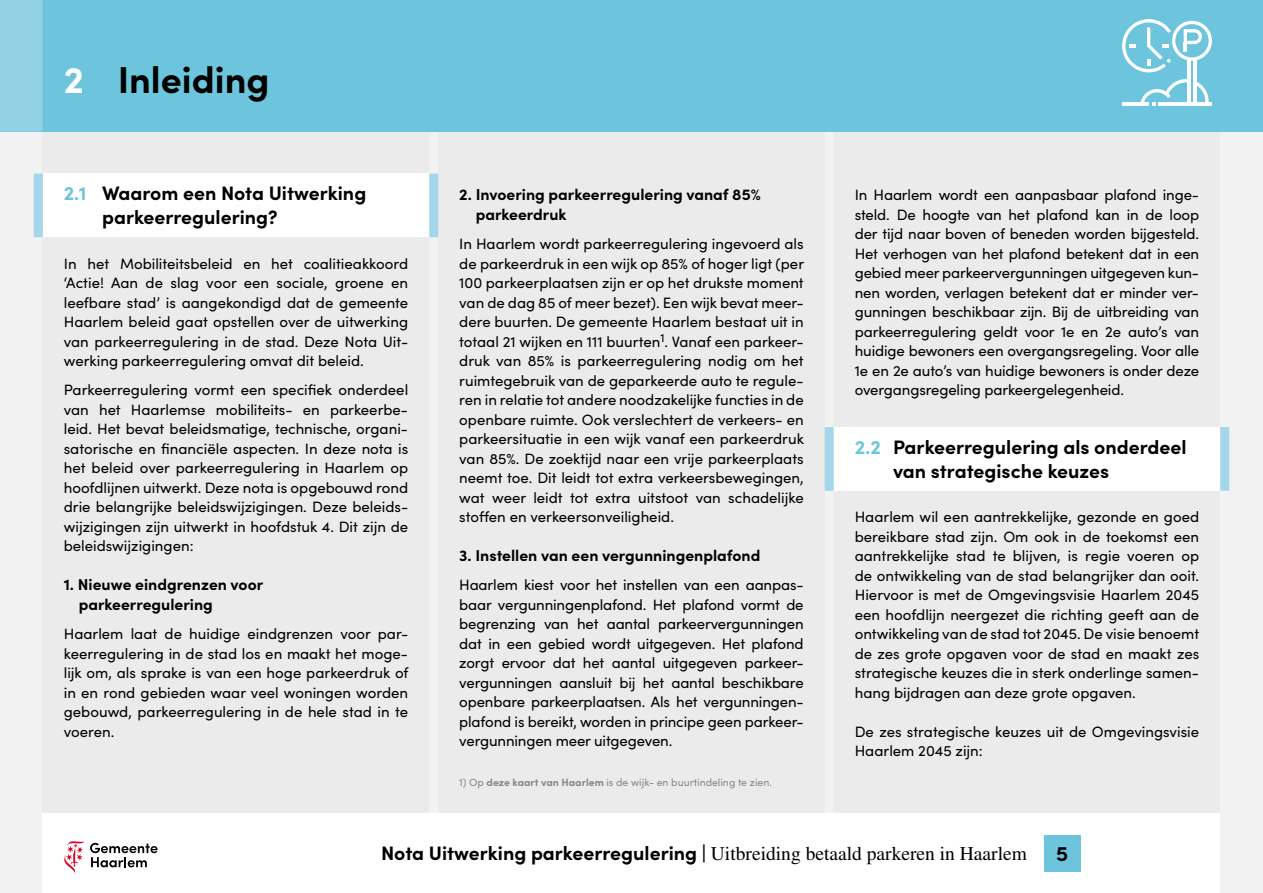
<style>
.page{position:relative;width:1263px;height:893px;background:#f2f2f2}
.page>*{position:absolute;margin:0;border:0;box-sizing:border-box;transform-origin:0 0}
.t1{font:700 37.5px "Sofia Pro";color:#000}
.t2{font:700 21px "Sofia Pro";color:#000}
.t3{font:19.5px "Times LT Pro";color:#000}
.t4{font:700 19.5px/24px "Sofia Pro";color:#000}
.t5{font:700 15.75px/19.5px "Sofia Pro";color:#000}
.t6{font:15px/19.5px "Sofia Pro";color:#000;text-align:justify}
.t7{font:10.5px "Sofia Pro";color:#878787}
.s1{color:#fff}
.s2{color:#6dc5dd}
.s3{font-weight:700}
.s4{font-family:"Sofia Pro";font-weight:700}
</style>
<div class="page">
<div style="left:43px;top:0;width:1177px;height:893px;background:#ebebeb"></div>
<div style="left:429px;top:0;width:9px;height:817px;background:#f2f2f2"></div>
<div style="left:825px;top:0;width:9px;height:817px;background:#f2f2f2"></div>
<div style="left:0;top:0;width:1263px;height:131px;background:#6dc5dd"></div>
<div style="left:0;top:0;width:43px;height:131px;background:#93d1e5"></div>
<div style="left:43px;top:174px;width:386px;height:63px;background:#fff"></div>
<div style="left:34px;top:174px;width:9px;height:63px;background:#a3d7e9"></div>
<div style="left:429px;top:174px;width:9px;height:63px;background:#a3d7e9"></div>
<div style="left:833px;top:427px;width:387px;height:64px;background:#fff"></div>
<div style="left:825px;top:427px;width:9px;height:64px;background:#a3d7e9"></div>
<div style="left:1220px;top:427px;width:9px;height:64px;background:#a3d7e9"></div>
<svg style="left:1122px;top:19px;width:90px;height:53px"></svg>
<hr style="left:1194px;top:59px;width:3px;height:45px;background:#fff">
<hr style="left:1187px;top:59px;width:3px;height:45px;background:#fff">
<hr style="left:1122px;top:102px;width:27px;height:4px;background:#fff">
<hr style="left:1159px;top:102px;width:53px;height:4px;background:#fff">
<svg style="left:1141px;top:79px;width:67px;height:27px"></svg>
<div style="left:43px;top:814px;width:1177px;height:79px;background:#fff"></div>
<div style="left:1044px;top:835px;width:36px;height:36px;background:#6dc5dd"></div>
<svg style="left:90px;top:843px;width:68px;height:24px"></svg>
<svg style="left:64px;top:841px;width:20px;height:32px"></svg>
<h1 class="t1" style="left:64px;top:51px;width:207px"><span class="s1">2</span> Inleiding</h1>
<h3 class="t4" style="left:102px;top:180px;width:266px;text-indent:-38px"><span class="s2">2.1</span> Waarom een Nota Uitwerking parkeerregulering?</h3>
<p class="t6" style="left:64px;top:253px;width:346px">In het Mobiliteitsbeleid en het coalitieakkoord ‘Actie! Aan de slag voor een sociale, groene en leefbare stad’ is aangekondigd dat de gemeente Haarlem beleid gaat opstellen over de uitwerking van parkeerregulering in de stad. Deze Nota Uit&shy;werking parkeerregulering omvat dit beleid.</p>
<p class="t6" style="left:64px;top:379px;width:346px">Parkeerregulering vormt een specifiek onderdeel van het Haarlemse mobiliteits- en parkeerbe&shy;leid. Het bevat beleidsmatige, technische, organi&shy;satorische en financiële aspecten. In deze nota is het beleid over parkeerregulering in Haarlem op hoofdlijnen uitwerkt. Deze nota is opgebouwd rond drie belangrijke beleidswijzigingen. Deze beleids&shy;wijzigingen zijn uitwerkt in hoofdstuk 4. Dit zijn de beleidswijzigingen:</p>
<p class="t5" style="left:79px;top:574px;width:186px;text-indent:-15px">1. Nieuwe eindgrenzen voor parkeerregulering</p>
<p class="t6" style="left:64px;top:623px;width:346px">Haarlem laat de huidige eindgrenzen voor par&shy;keerregulering in de stad los en maakt het moge&shy;lijk om, als sprake is van een hoge parkeerdruk of in en rond gebieden waar veel woningen worden gebouwd, parkeerregulering in de hele stad in te voeren.</p>
<p class="t5" style="left:476px;top:184px;width:287px;text-indent:-16px">2. Invoering parkeerregulering vanaf 85% parkeerdruk</p>
<p class="t6" style="left:459px;top:233px;width:346px">In Haarlem wordt parkeerregulering ingevoerd als de parkeerdruk in een wijk op 85% of hoger ligt (per 100 parkeerplaatsen zijn er op het drukste moment van de dag 85 of meer bezet). Een wijk bevat meer&shy;dere buurten. De gemeente Haarlem bestaat uit in totaal 21 wijken en 111 buurten<sup>1</sup>. Vanaf een parkeer&shy;druk van 85% is parkeerregulering nodig om het ruimtegebruik van de geparkeerde auto te regule&shy;ren in relatie tot andere noodzakelijke functies in de openbare ruimte. Ook verslechtert de verkeers- en parkeersituatie in een wijk vanaf een parkeerdruk van 85%. De zoektijd naar een vrije parkeerplaats neemt toe. Dit leidt tot extra verkeersbewegingen, wat weer leidt tot extra uitstoot van schadelijke stoffen en verkeersonveiligheid.</p>
<p class="t5" style="left:459px;top:544px;width:303px">3. Instellen van een vergunningenplafond</p>
<p class="t6" style="left:459px;top:574px;width:346px">Haarlem kiest voor het instellen van een aanpas&shy;baar vergunningenplafond. Het plafond vormt de begrenzing van het aantal parkeervergunningen dat in een gebied wordt uitgegeven. Het plafond zorgt ervoor dat het aantal uitgegeven parkeer&shy;vergunningen aansluit bij het aantal beschikbare openbare parkeerplaatsen. Als het vergunningen&shy;plafond is bereikt, worden in principe geen parkeer&shy;vergunningen meer uitgegeven.</p>
<p class="t7" style="left:459px;top:774px;width:314px">1) Op <span class="s3">deze kaart van Haarlem</span> is de wijk- en buurtindeling te zien.</p>
<p class="t6" style="left:855px;top:184px;width:346px">In Haarlem wordt een aanpasbaar plafond inge&shy;steld. De hoogte van het plafond kan in de loop der tijd naar boven of beneden worden bijgesteld.<br>Het verhogen van het plafond betekent dat in een gebied meer parkeervergunningen uitgegeven kun&shy;nen worden, verlagen betekent dat er minder ver&shy;gunningen beschikbaar zijn. Bij de uitbreiding van parkeerregulering geldt voor 1e en 2e auto’s van huidige bewoners een overgangsregeling. Voor alle 1e en 2e auto’s van huidige bewoners is onder deze overgangsregeling parkeergelegenheid.</p>
<h3 class="t4" style="left:893px;top:433px;width:295px;text-indent:-38px"><span class="s2">2.2</span> Parkeerregulering als onderdeel van strategische keuzes</h3>
<p class="t6" style="left:855px;top:506px;width:346px">Haarlem wil een aantrekkelijke, gezonde en goed bereikbare stad zijn. Om ook in de toekomst een aantrekkelijke stad te blijven, is regie voeren op de ontwikkeling van de stad belangrijker dan ooit.<br>Hiervoor is met de Omgevingsvisie Haarlem 2045 een hoofdlijn neergezet die richting geeft aan de ontwikkeling van de stad tot 2045. De visie benoemt de zes grote opgaven voor de stad en maakt zes strategische keuzes die in sterk onderlinge samen&shy;hang bijdragen aan deze grote opgaven.</p>
<p class="t6" style="left:855px;top:721px;width:346px">De zes strategische keuzes uit de Omgevingsvisie<br>Haarlem 2045 zijn:</p>
<h3 class="t3" style="left:349px;top:842px;width:679px"><span class="s4">Nota Uitwerking parkeerregulering |</span> Beheer en Beleid Openbare Ruimte (BBOR)</h3>
<h3 class="t3" style="left:381px;top:842px;width:647px"><span class="s4">Nota Uitwerking parkeerregulering |</span> Uitbreiding betaald parkeren in Haarlem</h3>
<h2 class="t2" style="left:1056px;top:837px;width:14px">5</h2>
</div>
